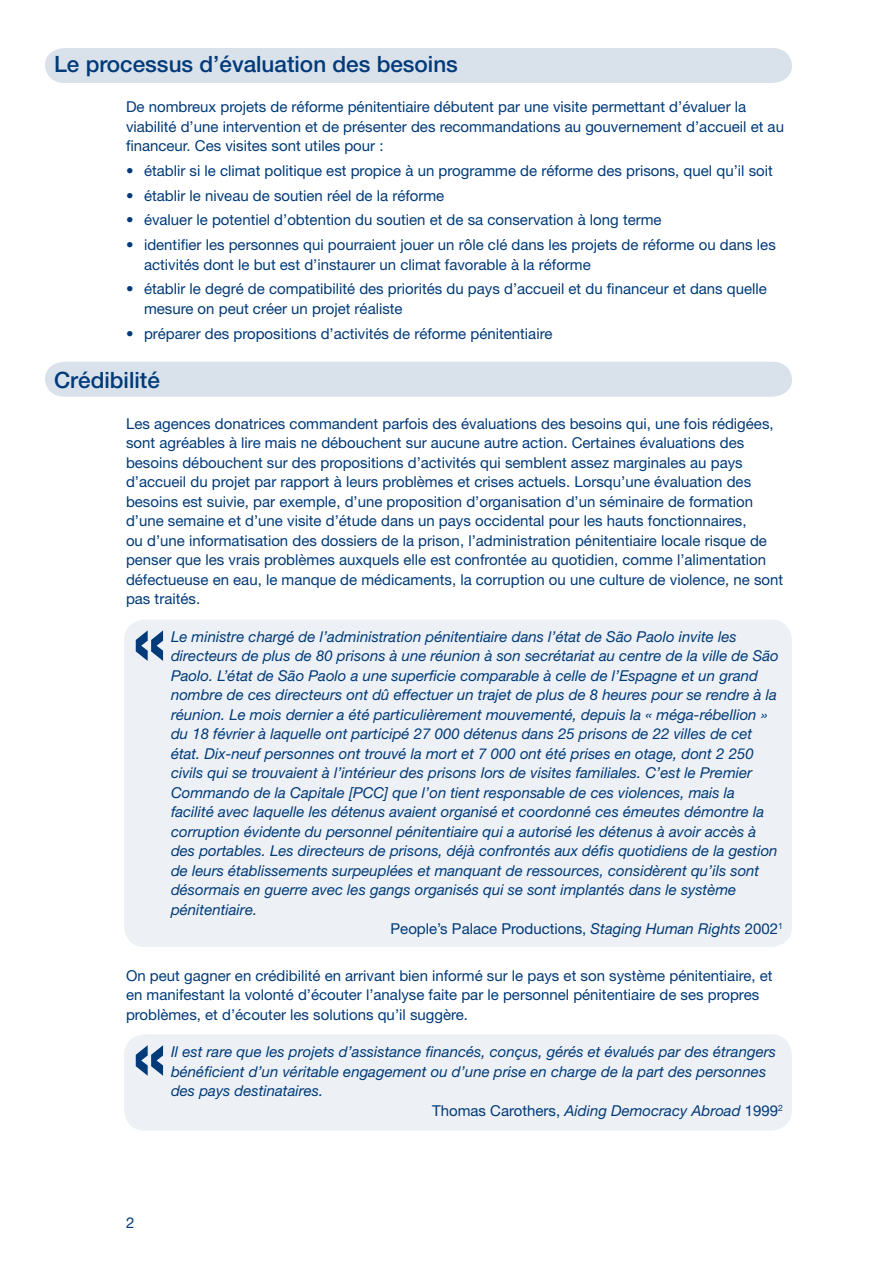
<style>
.page{position:relative;width:893px;height:1263px;background:#fff}
.page>*{position:absolute;margin:0;border:0;box-sizing:border-box;transform-origin:0 0}
.t1{font:500 22.5px "Helvetica Neue";color:#003a78}
.t2{font:15px/19.5px "Helvetica Neue";color:#003a78}
.t3{font:italic 15px "Helvetica Neue";color:#003a78}
.s1{font-style:italic}
.s2{font-style:normal}
</style>
<div class="page">
<div style="left:45px;top:48px;width:747px;height:35px;background:#d9e1eb"></div>
<div style="left:124px;top:1034px;width:668px;height:96px;background:#edf1f6;border-radius:21px"></div>
<div style="left:45px;top:362px;width:747px;height:35px;background:#d9e1eb"></div>
<div style="left:124px;top:621px;width:668px;height:326px;background:#edf1f6"></div>
<svg style="left:136px;top:630px;width:27px;height:31px"></svg>
<svg style="left:136px;top:1045px;width:27px;height:31px"></svg>
<h1 class="t1" style="left:54px;top:50px;width:405px">Le processus d’évaluation des besoins</h1>
<p class="t2" style="left:126px;top:97px;width:659px">De nombreux projets de réforme pénitentiaire débutent par une visite permettant d’évaluer la viabilité d’une intervention et de présenter des recommandations au gouvernement d’accueil et au financeur. Ces visites sont utiles pour :</p>
<p class="t2" style="left:126px;top:160px;width:648px">• établir si le climat politique est propice à un programme de réforme des prisons, quel qu’il soit</p>
<p class="t2" style="left:126px;top:185px;width:320px">• établir le niveau de soutien réel de la réforme</p>
<p class="t2" style="left:126px;top:210px;width:537px">• évaluer le potentiel d’obtention du soutien et de sa conservation à long terme</p>
<p class="t2" style="left:144px;top:235px;width:633px;text-indent:-18px">• identifier les personnes qui pourraient jouer un rôle clé dans les projets de réforme ou dans les activités dont le but est d’instaurer un climat favorable à la réforme</p>
<p class="t2" style="left:144px;top:279px;width:624px;text-indent:-18px">• établir le degré de compatibilité des priorités du pays d’accueil et du financeur et dans quelle mesure on peut créer un projet réaliste</p>
<p class="t2" style="left:126px;top:323px;width:428px">• préparer des propositions d’activités de réforme pénitentiaire</p>
<h1 class="t1" style="left:54px;top:367px;width:107px">Crédibilité</h1>
<p class="t2" style="left:126px;top:413px;width:659px">Les agences donatrices commandent parfois des évaluations des besoins qui, une fois rédigées, sont agréables à lire mais ne débouchent sur aucune autre action. Certaines évaluations des besoins débouchent sur des propositions d’activités qui semblent assez marginales au pays d’accueil du projet par rapport à leurs problèmes et crises actuels. Lorsqu’une évaluation des besoins est suivie, par exemple, d’une proposition d’organisation d’un séminaire de formation d’une semaine et d’une visite d’étude dans un pays occidental pour les hauts fonctionnaires,<br>ou d’une informatisation des dossiers de la prison, l’administration pénitentiaire locale risque de penser que les vrais problèmes auxquels elle est confrontée au quotidien, comme l’alimentation défectueuse en eau, le manque de médicaments, la corruption ou une culture de violence, ne sont pas traités.</p>
<p class="t3" style="left:171px;top:627px;width:567px">Le ministre chargé de l’administration pénitentiaire dans l’état de São Paolo invite les</p>
<p class="t3" style="left:171px;top:647px;width:609px">directeurs de plus de 80 prisons à une réunion à son secrétariat au centre de la ville de São</p>
<p class="t3" style="left:171px;top:666px;width:589px">Paolo. L’état de São Paolo a une superficie comparable à celle de l’Espagne et un grand</p>
<p class="t3" style="left:171px;top:686px;width:607px">nombre de ces directeurs ont dû effectuer un trajet de plus de 8 heures pour se rendre à la</p>
<p class="t3" style="left:171px;top:705px;width:598px">réunion. Le mois dernier a été particulièrement mouvementé, depuis la « méga-rébellion »</p>
<p class="t3" style="left:171px;top:725px;width:583px">du 18 février à laquelle ont participé 27 000 détenus dans 25 prisons de 22 villes de cet</p>
<p class="t3" style="left:171px;top:744px;width:584px">état. Dix-neuf personnes ont trouvé la mort et 7 000 ont été prises en otage, dont 2 250</p>
<p class="t3" style="left:171px;top:764px;width:583px">civils qui se trouvaient à l’intérieur des prisons lors de visites familiales. C’est le Premier</p>
<p class="t3" style="left:171px;top:783px;width:566px">Commando de la Capitale [PCC] que l’on tient responsable de ces violences, mais la</p>
<p class="t3" style="left:171px;top:803px;width:595px">facilité avec laquelle les détenus avaient organisé et coordonné ces émeutes démontre la</p>
<p class="t3" style="left:171px;top:822px;width:587px">corruption évidente du personnel pénitentiaire qui a autorisé les détenus à avoir accès à</p>
<p class="t3" style="left:171px;top:842px;width:608px">des portables. Les directeurs de prisons, déjà confrontés aux défis quotidiens de la gestion</p>
<p class="t3" style="left:171px;top:861px;width:590px">de leurs établissements surpeuplées et manquant de ressources, considèrent qu’ils sont</p>
<p class="t3" style="left:171px;top:881px;width:567px">désormais en guerre avec les gangs organisés qui se sont implantés dans le système</p>
<p class="t3" style="left:171px;top:900px;width:88px">pénitentiaire.</p>
<p class="t2" style="left:391px;top:919px;width:394px">People’s Palace Productions, <span class="s1">Staging Human Rights</span> 2002<sup>1</sup></p>
<p class="t2" style="left:126px;top:965px;width:648px">On peut gagner en crédibilité en arrivant bien informé sur le pays et son système pénitentiaire, et en manifestant la volonté d’écouter l’analyse faite par le personnel pénitentiaire de ses propres problèmes, et d’écouter les solutions qu’il suggère.</p>
<p class="t3" style="left:171px;top:1043px;width:606px">Il est rare que les projets d’assistance financés, conçus, gérés et évalués par des étrangers</p>
<p class="t3" style="left:171px;top:1062px;width:597px">bénéficient d’un véritable engagement ou d’une prise en charge de la part des personnes</p>
<p class="t3" style="left:171px;top:1082px;width:154px">des pays destinataires.</p>
<p class="t3" style="left:432px;top:1101px;width:352px"><span class="s2">Thomas Carothers,</span> Aiding Democracy Abroad <span class="s2">1999</span><sup>2</sup></p>
</div>
